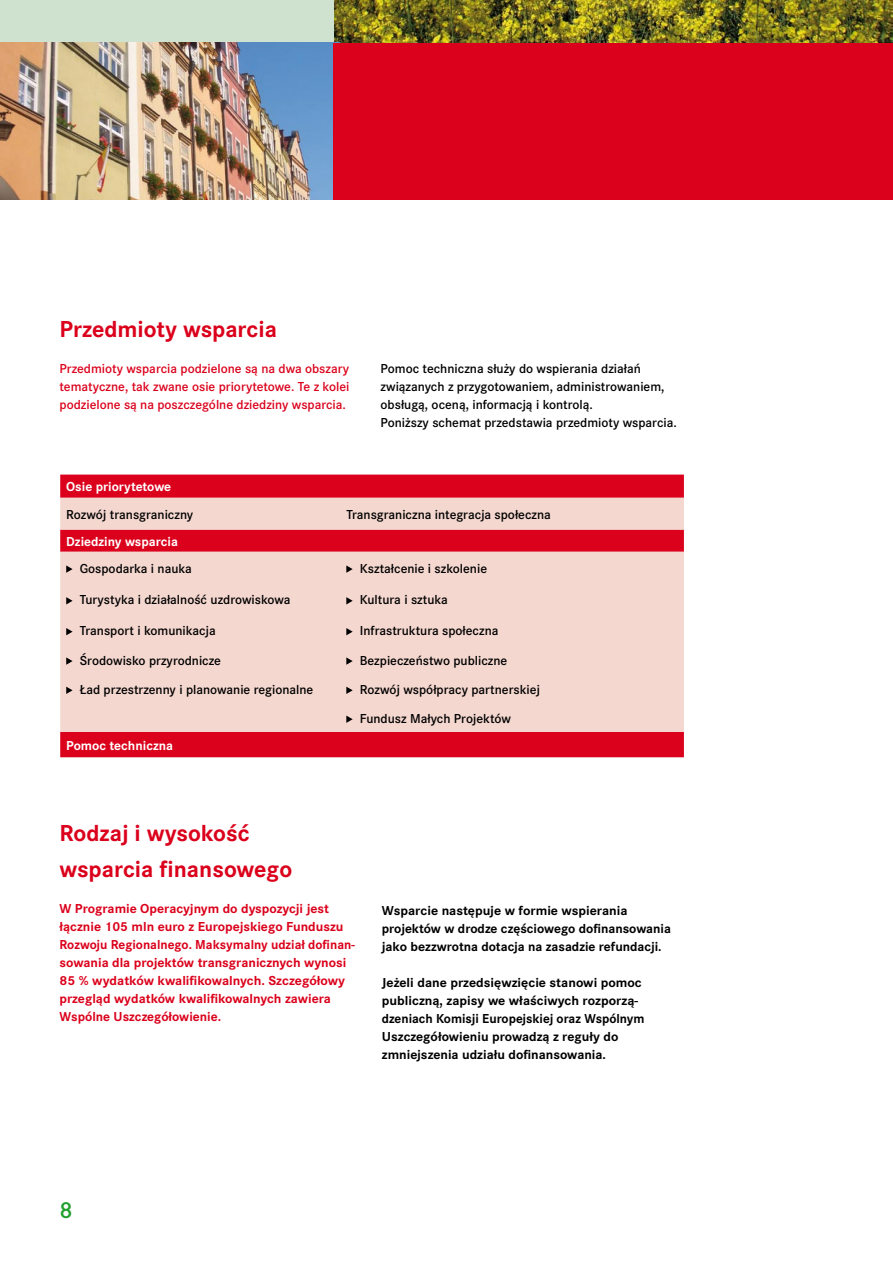
<style>
.page{position:relative;width:893px;height:1263px;background:#fff}
.page>*{position:absolute;margin:0;border:0;box-sizing:border-box;transform-origin:0 0}
.t1{font:700 24px/36px "Corporate STCE";color:#db001b}
.t2{font:13.5px/18px "Corporate STCE Dem";color:#000}
.t3{font:700 13.5px/18px "Corporate STCE";color:#000}
.t4{font:700 13.5px/18px "Corporate STCE";color:#db001b}
.t5{font:13.5px/18px "Corporate STCE Dem";color:#db001b;text-align:justify}
.t6{font:700 13.5px "Corporate STCE";color:#fff}
</style>
<div class="page">
<img style="left:334px;top:0;width:559px;height:43px">
<div style="left:60px;top:475px;width:624px;height:282px;background:#db001b"></div>
<svg style="left:60px;top:498px;width:624px;height:234px;background:#f1c3be"></svg>
<svg style="left:66px;top:565px;width:7px;height:8px"></svg>
<svg style="left:346px;top:565px;width:7px;height:8px"></svg>
<svg style="left:66px;top:597px;width:7px;height:7px"></svg>
<svg style="left:346px;top:597px;width:7px;height:7px"></svg>
<svg style="left:66px;top:628px;width:7px;height:7px"></svg>
<svg style="left:346px;top:628px;width:7px;height:7px"></svg>
<svg style="left:66px;top:657px;width:7px;height:8px"></svg>
<svg style="left:346px;top:657px;width:7px;height:8px"></svg>
<svg style="left:66px;top:687px;width:7px;height:7px"></svg>
<svg style="left:346px;top:687px;width:7px;height:7px"></svg>
<svg style="left:346px;top:715px;width:7px;height:8px"></svg>
<div style="left:0;top:0;width:334px;height:44px;background:#cfe1cf"></div>
<img style="left:0;top:43px;width:334px;height:157px">
<div style="left:334px;top:43px;width:559px;height:157px;background:#db001b"></div>
<h1 class="t1" style="left:60px;top:312px;width:219px">Przedmioty wsparcia</h1>
<p class="t5" style="left:60px;top:360px;width:291px">Przedmioty wsparcia podzielone są na dwa obszary tematyczne, tak zwane osie priorytetowe. Te z kolei podzielone są na poszczególne dziedziny wsparcia.</p>
<p class="t2" style="left:381px;top:360px;width:298px">Pomoc techniczna służy do wspierania działań związanych z przygotowaniem, administrowaniem, obsługą, oceną, informacją i kontrolą.<br>Poniższy schemat przedstawia przedmioty wsparcia.</p>
<p class="t6" style="left:66px;top:479px;width:106px">Osie priorytetowe</p>
<p class="t2" style="left:66px;top:505px;width:129px">Rozwój transgraniczny</p>
<p class="t2" style="left:346px;top:505px;width:206px">Transgraniczna integracja społeczna</p>
<p class="t6" style="left:66px;top:533px;width:113px">Dziedziny wsparcia</p>
<p class="t2" style="left:80px;top:559px;width:114px">Gospodarka i nauka</p>
<p class="t2" style="left:360px;top:559px;width:129px">Kształcenie i szkolenie</p>
<p class="t2" style="left:80px;top:591px;width:212px">Turystyka i działalność uzdrowiskowa</p>
<p class="t2" style="left:360px;top:591px;width:89px">Kultura i sztuka</p>
<p class="t2" style="left:80px;top:622px;width:137px">Transport i komunikacja</p>
<p class="t2" style="left:360px;top:622px;width:140px">Infrastruktura społeczna</p>
<p class="t2" style="left:80px;top:651px;width:143px">Środowisko przyrodnicze</p>
<p class="t2" style="left:360px;top:651px;width:149px">Bezpieczeństwo publiczne</p>
<p class="t2" style="left:80px;top:681px;width:235px">Ład przestrzenny i planowanie regionalne</p>
<p class="t2" style="left:360px;top:675px;width:182px;line-height:29px">Rozwój współpracy partnerskiej<br>Fundusz Małych Projektów</p>
<p class="t6" style="left:66px;top:737px;width:108px">Pomoc techniczna</p>
<h1 class="t1" style="left:60px;top:816px;width:234px">Rodzaj i wysokość wsparcia finansowego</h1>
<p class="t4" style="left:60px;top:900px;width:297px">W Programie Operacyjnym do dyspozycji jest łącznie 105 mln euro z Europejskiego Funduszu Rozwoju Regionalnego. Maksymalny udział dofinan&shy;sowania dla projektów transgranicznych wynosi 85 % wydatków kwalifikowalnych. Szczegółowy przegląd wydatków kwalifikowalnych zawiera Wspólne Uszczegółowienie.</p>
<p class="t3" style="left:382px;top:902px;width:291px">Wsparcie następuje w formie wspierania projektów w drodze częściowego dofinansowania jako bezzwrotna dotacja na zasadzie refundacji.</p>
<p class="t3" style="left:382px;top:974px;width:264px">Jeżeli dane przedsięwzięcie stanowi pomoc publiczną, zapisy we właściwych rozporzą&shy;dzeniach Komisji Europejskiej oraz Wspólnym Uszczegółowieniu prowadzą z reguły do zmniejszenia udziału dofinansowania.</p>
</div>
